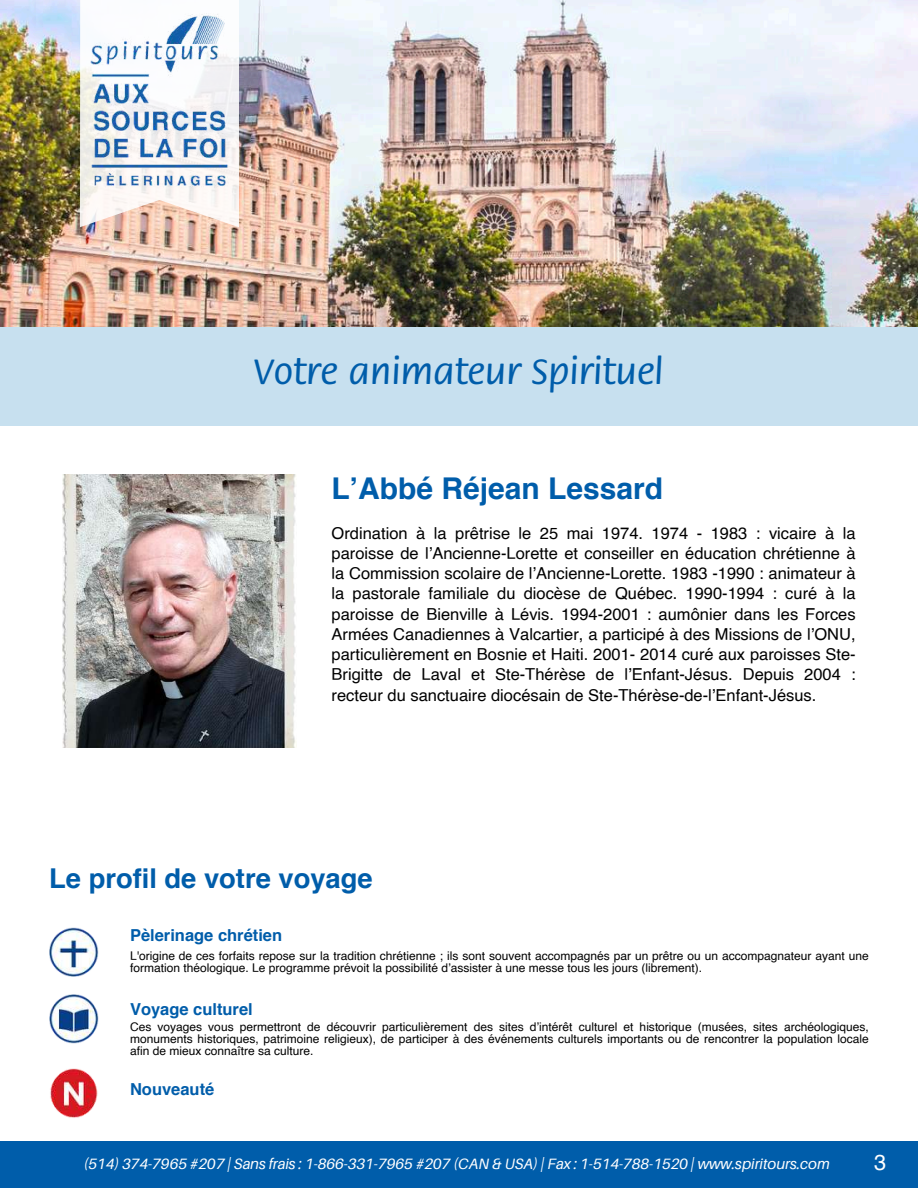
<style>
.page{position:relative;width:918px;height:1188px;background:#fff}
.page>*{position:absolute;margin:0;border:0;box-sizing:border-box;transform-origin:0 0}
.t1{font:500 38.85px "Flora Std";color:#005daa}
.t2{font:700 30px "Helvetica";color:#005daa}
.t3{font:700 27.3px "Helvetica";color:#005daa}
.t4{font:21.75px "Helvetica";color:#fff}
.t5{font:16.5px/20.2px "Helvetica";color:#000;text-align:justify}
.t6{font:700 16.5px "Helvetica";color:#005daa}
.t7{font:italic 15px "Aileron";color:#fff}
.t8{font:12px/12px "Helvetica";color:#000}
</style>
<div class="page">
<div style="left:0;top:1141px;width:918px;height:47px;background:#005daa"></div>
<div style="left:0;top:326px;width:918px;height:99px;background:#c7e0ef"></div>
<img style="left:0;top:0;width:918px;height:326px">
<svg style="left:80px;top:0;width:159px;height:227px"></svg>
<img style="left:90px;top:11px;width:139px;height:179px">
<img style="left:49px;top:994px;width:50px;height:50px">
<img style="left:49px;top:927px;width:50px;height:50px">
<img style="left:50px;top:1069px;width:48px;height:49px">
<img style="left:62px;top:474px;width:234px;height:274px">
<h1 class="t1" style="left:254px;top:355px;width:411px">Votre animateur Spirituel</h1>
<h2 class="t2" style="left:332px;top:476px;width:333px">L’Abbé Réjean Lessard</h2>
<p class="t5" style="left:332px;top:524px;width:526px">Ordination à la prêtrise le 25 mai 1974. 1974 - 1983 : vicaire à la paroisse de l’Ancienne-Lorette et conseiller en éducation chrétienne à la Commission scolaire de l’Ancienne-Lorette. 1983 -1990 : animateur à la pastorale familiale du diocèse de Québec. 1990-1994 : curé à la paroisse de Bienville à Lévis. 1994-2001 : aumônier dans les Forces Armées Canadiennes à Valcartier, a participé à des Missions de l’ONU, particulièrement en Bosnie et Haiti. 2001- 2014 curé aux paroisses Ste-Brigitte de Laval et Ste-Thérèse de l’Enfant-Jésus. Depuis 2004 : recteur du sanctuaire diocésain de Ste-Thérèse-de-l’Enfant-Jésus.</p>
<h3 class="t3" style="left:49px;top:867px;width:325px">Le profil de votre voyage</h3>
<p class="t6" style="left:130px;top:928px;width:154px">Pèlerinage chrétien</p>
<p class="t8" style="left:130px;top:950px;width:740px">L'origine de ces forfaits repose sur la tradition chrétienne ; ils sont souvent accompagnés par un prêtre ou un accompagnateur ayant une formation théologique. Le programme prévoit la possibilité d’assister à une messe tous les jours (librement).</p>
<p class="t6" style="left:130px;top:1002px;width:124px">Voyage culturel</p>
<p class="t8" style="left:130px;top:1021px;width:740px;text-align:justify">Ces voyages vous permettront de découvrir particulièrement des sites d’intérêt culturel et historique (musées, sites archéologiques, monuments historiques, patrimoine religieux), de participer à des événements culturels importants ou de rencontrer la population locale afin de mieux connaître sa culture.</p>
<p class="t6" style="left:130px;top:1082px;width:86px">Nouveauté</p>
<p class="t7" style="left:84px;top:1154px;width:748px">(514) 374-7965 #207 | Sans frais : 1-866-331-7965 #207 (CAN &amp; USA) | Fax : 1-514-788-1520 | www.spiritours.com</p>
<h3 class="t4" style="left:874px;top:1153px;width:14px">3</h3>
</div>
